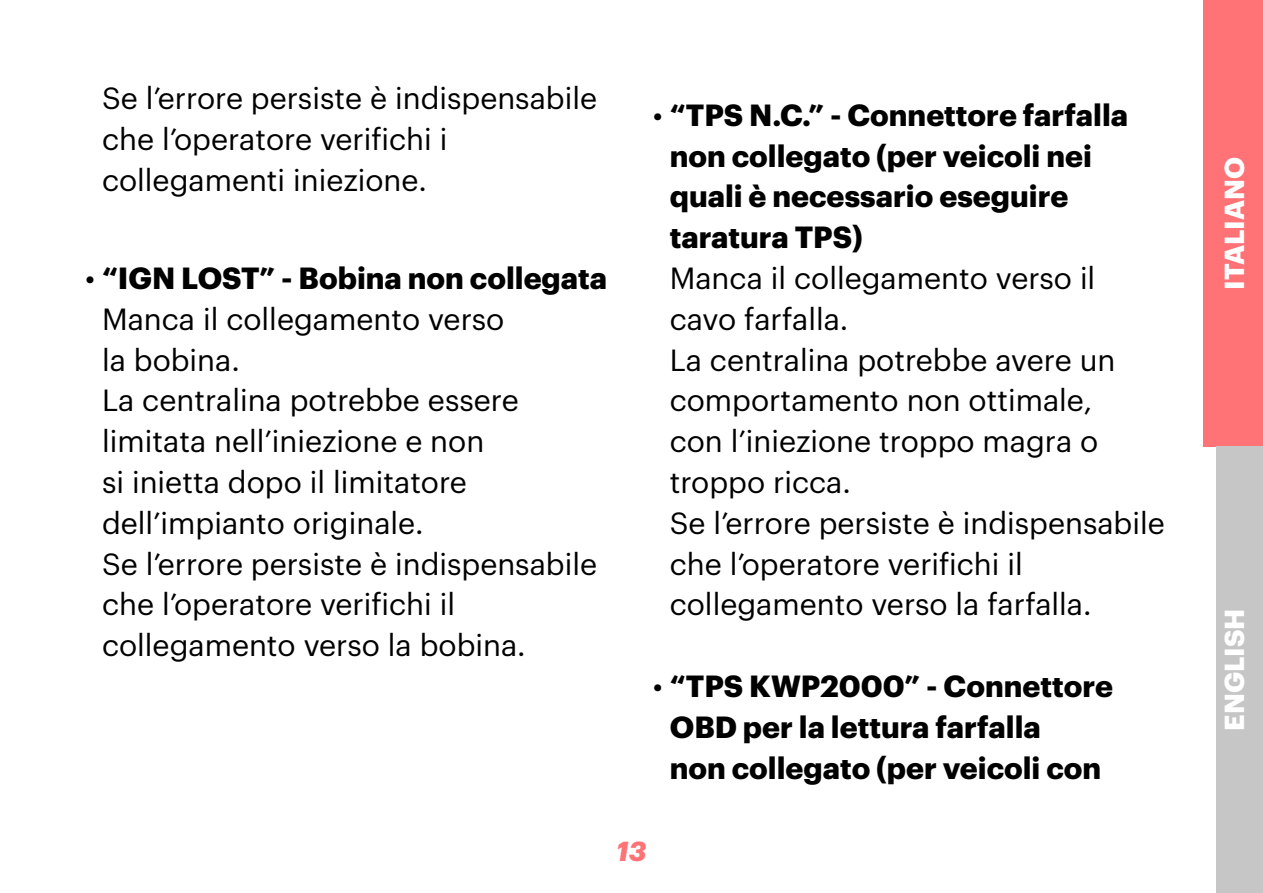
<style>
.page{position:relative;width:1263px;height:893px;background:#fff}
.page>*{position:absolute;margin:0;border:0;box-sizing:border-box;transform-origin:0 0}
.p-elenco_sottopunti{font:30px/40.8px "Graphik";color:#000}
.t1{font:700 30px/40.8px "Graphik";color:#000}
.t2{font:700 27px "Graphik";color:#fff}
.t3{font:italic 700 27px "Graphik";color:#ff7276}
.s1{font-weight:400}
</style>
<div class="page">
<div style="left:1203px;top:0;width:60px;height:446px;background:#ff7276"></div>
<div style="left:1216px;top:446px;width:47px;height:447px;background:#c6c6c6"></div>
<p class="p-elenco_sottopunti" style="left:102px;top:76px;width:496px">Se l’errore persiste è indispensabile che l’operatore verifichi i collegamenti iniezione.</p>
<p class="t1" style="left:85px;top:255px;width:524px"><span class="s1">•</span> “IGN LOST” - Bobina non collegata</p>
<p class="p-elenco_sottopunti" style="left:102px;top:296px;width:404px">Manca il collegamento verso la bobina.</p>
<p class="p-elenco_sottopunti" style="left:102px;top:378px;width:418px">La centralina potrebbe essere limitata nell’iniezione e non<br>si inietta dopo il limitatore dell’impianto originale.</p>
<p class="p-elenco_sottopunti" style="left:102px;top:541px;width:496px">Se l’errore persiste è indispensabile che l’operatore verifichi il collegamento verso la bobina.</p>
<p class="t1" style="left:670px;top:92px;width:460px;text-indent:-17px"><span class="s1">•</span> “TPS N.C.” - Connettore farfalla non collegato (per veicoli nei quali è necessario eseguire taratura TPS)</p>
<p class="p-elenco_sottopunti" style="left:670px;top:255px;width:427px">Manca il collegamento verso il cavo farfalla.</p>
<p class="p-elenco_sottopunti" style="left:670px;top:337px;width:447px">La centralina potrebbe avere un comportamento non ottimale, con l’iniezione troppo magra o troppo ricca.</p>
<p class="p-elenco_sottopunti" style="left:670px;top:500px;width:496px">Se l’errore persiste è indispensabile che l’operatore verifichi il collegamento verso la farfalla.</p>
<p class="t1" style="left:670px;top:663px;width:445px;text-indent:-17px"><span class="s1">•</span> “TPS KWP2000” - Connettore<br>OBD per la lettura farfalla<br>non collegato (per veicoli con</p>
<p class="t3" style="left:617px;top:831px;width:31px">13</p>
<p class="t2" style="left:1213px;top:290px;width:134px;rotate:-90deg">ITALIANO</p>
<p class="t2" style="left:1213px;top:731px;width:124px;rotate:-90deg">ENGLISH</p>
</div>
